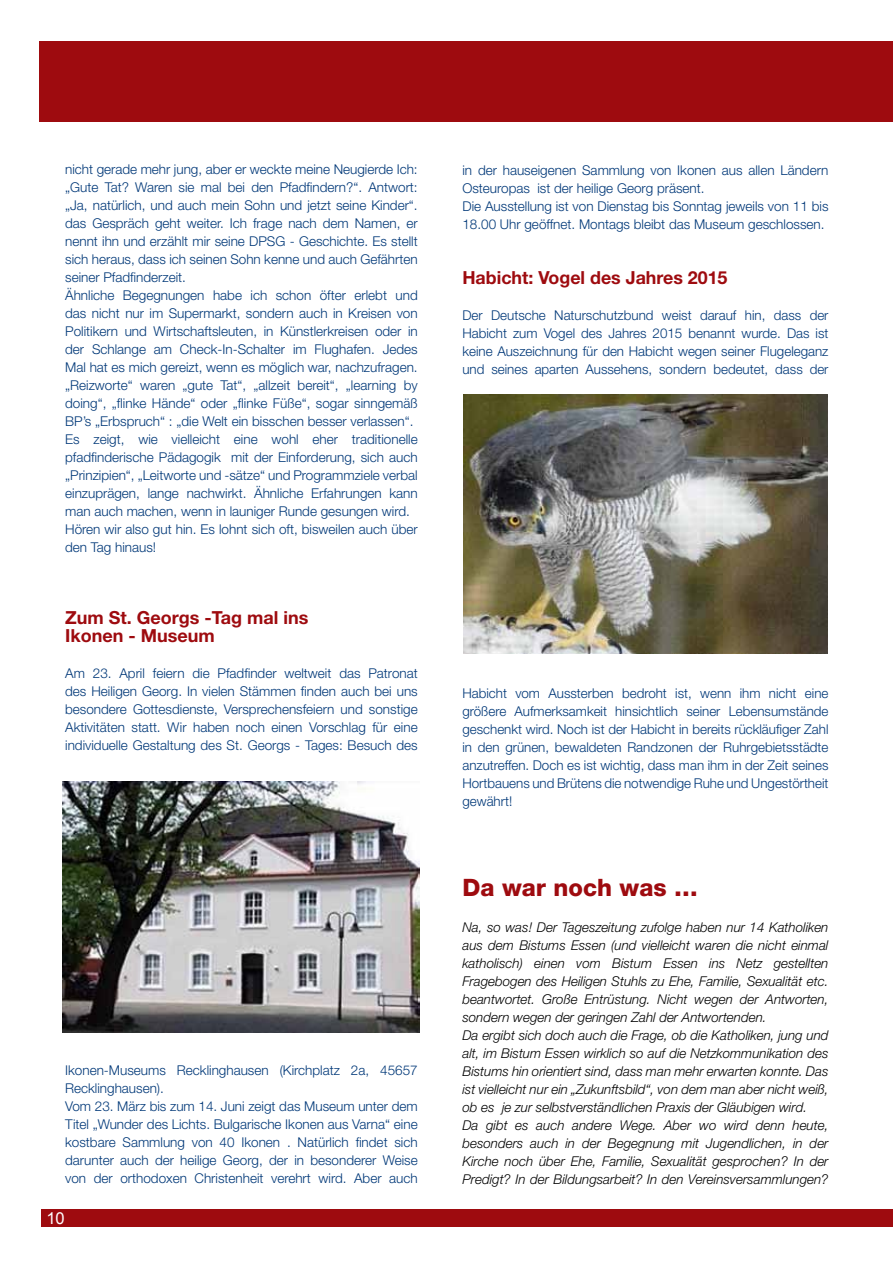
<style>
.page{position:relative;width:893px;height:1263px;background:#fff}
.page>*{position:absolute;margin:0;border:0;box-sizing:border-box;transform-origin:0 0}
.t1{font:800 24px "Helvetica Neue LT Pro";color:#9e0b0f}
.t2{font:700 18px/18px "Helvetica Neue LT Pro";color:#9e0b0f}
.t3{font:16.5px "Arial";color:#fff}
.t4{font:300 13.5px/18px "Helvetica Neue LT Pro";color:#003878}
.t5{font:italic 300 13.5px/18px "Helvetica Neue LT Pro";color:#000}
</style>
<div class="page">
<div style="left:39px;top:41px;width:854px;height:80px;background:#9e0b0f"></div>
<div style="left:41px;top:1210px;width:852px;height:17px;background:#9e0b0f"></div>
<img style="left:464px;top:394px;width:363px;height:260px">
<img style="left:63px;top:781px;width:356px;height:252px">
<p class="t4" style="left:65px;top:160px;width:354px">nicht gerade mehr jung, aber er weckte meine Neugierde Ich: „Gute Tat? Waren sie mal bei den Pfadfindern?“. Antwort: „Ja, natürlich, und auch mein Sohn und jetzt seine Kinder“. das Gespräch geht weiter. Ich frage nach dem Namen, er nennt ihn und erzählt mir seine DPSG - Geschichte. Es stellt sich heraus, dass ich seinen Sohn kenne und auch Gefährten seiner Pfadfinderzeit.<br>Ähnliche Begegnungen habe ich schon öfter erlebt und das nicht nur im Supermarkt, sondern auch in Kreisen von Politikern und Wirtschaftsleuten, in Künstlerkreisen oder in der Schlange am Check-In-Schalter im Flughafen. Jedes Mal hat es mich gereizt, wenn es möglich war, nachzufragen. „Reizworte“ waren „gute Tat“, „allzeit bereit“, „learning by doing“, „flinke Hände“ oder „flinke Füße“, sogar sinngemäß BP’s „Erbspruch“ : „die Welt ein bisschen besser verlassen“.<br>Es zeigt, wie vielleicht eine wohl eher traditionelle pfadfinderische Pädagogik mit der Einforderung, sich auch „Prinzipien“, „Leitworte und -sätze“ und Programmziele verbal einzuprägen, lange nachwirkt. Ähnliche Erfahrungen kann man auch machen, wenn in launiger Runde gesungen wird.<br>Hören wir also gut hin. Es lohnt sich oft, bisweilen auch über den Tag hinaus!</p>
<h2 class="t2" style="left:65px;top:608px;width:245px">Zum St. Georgs -Tag mal ins<br>Ikonen - Museum</h2>
<p class="t4" style="left:65px;top:664px;width:354px;text-align:justify">Am 23. April feiern die Pfadfinder weltweit das Patronat des Heiligen Georg. In vielen Stämmen finden auch bei uns besondere Gottesdienste, Versprechensfeiern und sonstige Aktivitäten statt. Wir haben noch einen Vorschlag für eine individuelle Gestaltung des St. Georgs - Tages: Besuch des</p>
<p class="t4" style="left:65px;top:1060px;width:354px">Ikonen-Museums Recklinghausen (Kirchplatz 2a, 45657<br>Recklinghausen).<br>Vom 23. März bis zum 14. Juni zeigt das Museum unter dem Titel „Wunder des Lichts. Bulgarische Ikonen aus Varna“ eine kostbare Sammlung von 40 Ikonen . Natürlich findet sich darunter auch der heilige Georg, der in besonderer Weise von der orthodoxen Christenheit verehrt wird. Aber auch</p>
<p class="t3" style="left:46px;top:1207px;width:20px">10</p>
<p class="t4" style="left:462px;top:161px;width:368px">in der hauseigenen Sammlung von Ikonen aus allen Ländern Osteuropas ist der heilige Georg präsent.<br>Die Ausstellung ist von Dienstag bis Sonntag jeweils von 11 bis 18.00 Uhr geöffnet. Montags bleibt das Museum geschlossen.</p>
<h2 class="t2" style="left:462px;top:268px;width:267px">Habicht: Vogel des Jahres 2015</h2>
<p class="t4" style="left:462px;top:305px;width:368px;text-align:justify">Der Deutsche Naturschutzbund weist darauf hin, dass der Habicht zum Vogel des Jahres 2015 benannt wurde. Das ist keine Auszeichnung für den Habicht wegen seiner Flugeleganz und seines aparten Aussehens, sondern bedeutet, dass der</p>
<p class="t4" style="left:462px;top:683px;width:368px;text-align:justify">Habicht vom Aussterben bedroht ist, wenn ihm nicht eine größere Aufmerksamkeit hinsichtlich seiner Lebensumstände geschenkt wird. Noch ist der Habicht in bereits rückläufiger Zahl in den grünen, bewaldeten Randzonen der Ruhrgebietsstädte anzutreffen. Doch es ist wichtig, dass man ihm in der Zeit seines Hortbauens und Brütens die notwendige Ruhe und Ungestörtheit gewährt!</p>
<h1 class="t1" style="left:462px;top:873px;width:237px">Da war noch was …</h1>
<p class="t5" style="left:462px;top:917px;width:368px">Na, so was! Der Tageszeitung zufolge haben nur 14 Katholiken aus dem Bistums Essen (und vielleicht waren die nicht einmal katholisch) einen vom Bistum Essen ins Netz gestellten Fragebogen des Heiligen Stuhls zu Ehe, Familie, Sexualität etc. beantwortet. Große Entrüstung. Nicht wegen der Antworten, sondern wegen der geringen Zahl der Antwortenden.<br>Da ergibt sich doch auch die Frage, ob die Katholiken, jung und alt, im Bistum Essen wirklich so auf die Netzkommunikation des Bistums hin orientiert sind, dass man mehr erwarten konnte. Das ist vielleicht nur ein „Zukunftsbild“, von dem man aber nicht weiß, ob es je zur selbstverständlichen Praxis der Gläubigen wird.<br>Da gibt es auch andere Wege. Aber wo wird denn heute, besonders auch in der Begegnung mit Jugendlichen, in der Kirche noch über Ehe, Familie, Sexualität gesprochen? In der Predigt? In der Bildungsarbeit? In den Vereinsversammlungen?</p>
</div>
